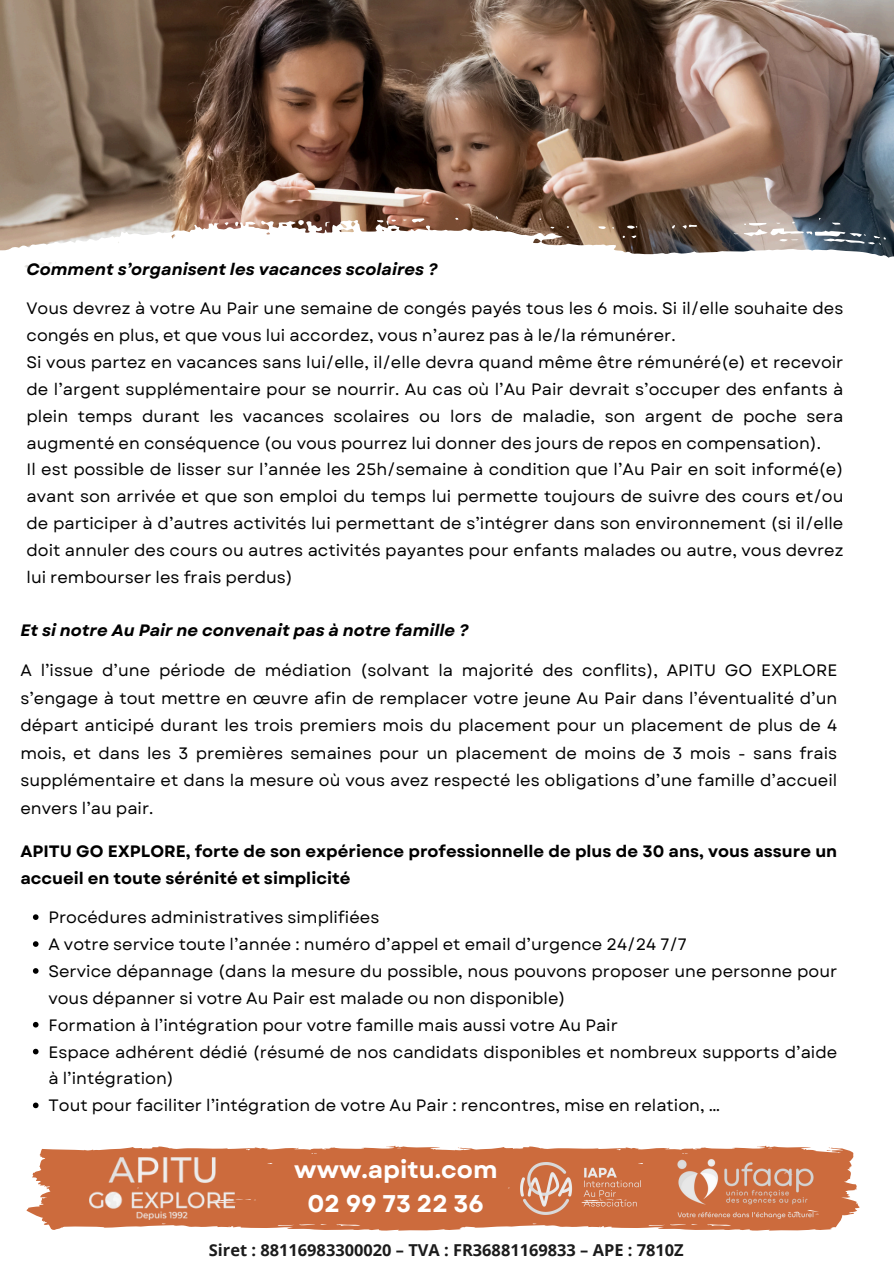
<style>
.page{position:relative;width:894px;height:1264px;background:#fff}
.page>*{position:absolute;margin:0;border:0;box-sizing:border-box;transform-origin:0 0}
.t1{font:700 24.15px/33.8px "Garet";color:#fff;text-align:center}
.t2{font:16.5px/26.8px "Garet";color:#000}
.t3{font:700 16.5px/26.8px "Garet";color:#000}
.t4{font:italic 700 16.5px "Garet";color:#000}
.t5{font:700 16.35px "Open Sans";color:#1b1b1b}
</style>
<div class="page">
<img style="left:0;top:0;width:893px;height:216px">
<svg style="left:0;top:216px;width:893px;height:52px"></svg>
<svg style="left:33px;top:914px;width:6px;height:6px"></svg>
<svg style="left:33px;top:941px;width:6px;height:5px"></svg>
<svg style="left:33px;top:968px;width:6px;height:5px"></svg>
<svg style="left:33px;top:1021px;width:6px;height:6px"></svg>
<svg style="left:33px;top:1048px;width:6px;height:6px"></svg>
<svg style="left:33px;top:1102px;width:6px;height:6px"></svg>
<svg style="left:27px;top:1145px;width:831px;height:86px;background:#d3815a"></svg>
<img style="left:89px;top:1157px;width:145px;height:62px">
<img style="left:520px;top:1162px;width:120px;height:51px">
<img style="left:672px;top:1157px;width:146px;height:63px">
<p class="t4" style="left:27px;top:258px;width:412px">Comment s’organisent les vacances scolaires ?</p>
<p class="t2" style="left:27px;top:295px;width:818px">Vous devrez à votre Au Pair une semaine de congés payés tous les 6 mois. Si il/elle souhaite des congés en plus, et que vous lui accordez, vous n’aurez pas à le/la rémunérer.</p>
<h2 class="t2" style="left:27px;top:349px;width:818px;text-align:justify">Si vous partez en vacances sans lui/elle, il/elle devra quand même être rémunéré(e) et recevoir de l’argent supplémentaire pour se nourrir. Au cas où l’Au Pair devrait s’occuper des enfants à plein temps durant les vacances scolaires ou lors de maladie, son argent de poche sera augmenté en conséquence (ou vous pourrez lui donner des jours de repos en compensation).</h2>
<p class="t2" style="left:27px;top:456px;width:818px;text-align:justify">Il est possible de lisser sur l’année les 25h/semaine à condition que l’Au Pair en soit informé(e) avant son arrivée et que son emploi du temps lui permette toujours de suivre des cours et/ou de participer à d’autres activités lui permettant de s’intégrer dans son environnement (si il/elle doit annuler des cours ou autres activités payantes pour enfants malades ou autre, vous devrez lui rembourser les frais perdus)</p>
<p class="t4" style="left:20px;top:618px;width:449px">Et si notre Au Pair ne convenait pas à notre famille ?</p>
<p class="t2" style="left:20px;top:656px;width:818px;line-height:27.5px;text-align:justify">A l’issue d’une période de médiation (solvant la majorité des conflits), APITU GO EXPLORE s’engage à tout mettre en œuvre afin de remplacer votre jeune Au Pair dans l’éventualité d’un départ anticipé durant les trois premiers mois du placement pour un placement de plus de 4 mois, et dans les 3 premières semaines pour un placement de moins de 3 mois - sans frais supplémentaire et dans la mesure où vous avez respecté les obligations d’une famille d’accueil envers l’au pair.</p>
<h2 class="t3" style="left:20px;top:838px;width:818px">APITU GO EXPLORE, forte de son expérience professionnelle de plus de 30 ans, vous assure un accueil en toute sérénité et simplicité</h2>
<p class="t2" style="left:48px;top:904px;width:332px">Procédures administratives simplifiées</p>
<h2 class="t2" style="left:48px;top:930px;width:639px">A votre service toute l’année : numéro d’appel et email d’urgence 24/24 7/7</h2>
<p class="t2" style="left:48px;top:957px;width:790px">Service dépannage (dans la mesure du possible, nous pouvons proposer une personne pour vous dépanner si votre Au Pair est malade ou non disponible)</p>
<p class="t2" style="left:48px;top:1011px;width:570px">Formation à l’intégration pour votre famille mais aussi votre Au Pair</p>
<p class="t2" style="left:48px;top:1038px;width:790px">Espace adhérent dédié (résumé de nos candidats disponibles et nombreux supports d’aide à l’intégration)</p>
<p class="t2" style="left:48px;top:1092px;width:673px">Tout pour faciliter l’intégration de votre Au Pair : rencontres, mise en relation, …</p>
<p class="t1" style="left:294px;top:1152px;width:205px">www.apitu.com<br>02 99 73 22 36</p>
<p class="t5" style="left:209px;top:1238px;width:476px">Siret : 88116983300020 – TVA : FR36881169833 – APE : 7810Z</p>
</div>
